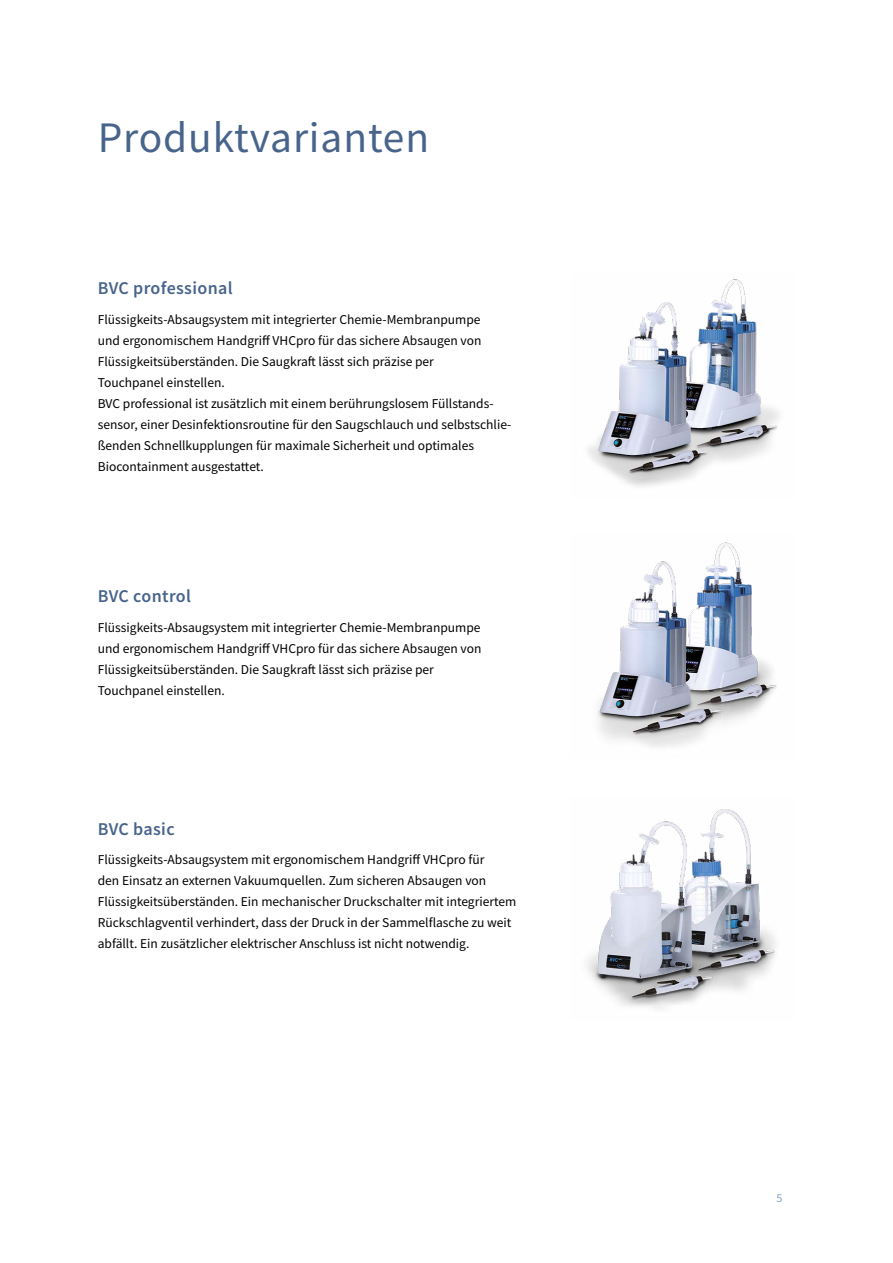
<style>
.page{position:relative;width:893px;height:1263px;background:#fff}
.page>*{position:absolute;margin:0;border:0;box-sizing:border-box;transform-origin:0 0}
.t1{font:43.5px "Source Sans Pro";letter-spacing:.02em;color:#48648b}
.t2{font:600 18px "Source Sans Pro";letter-spacing:.02em;color:#48648b}
.t3{font:13.5px/21px "Source Sans Pro";color:#000}
.t4{font:12px "Source Sans Pro";color:#82a2c0}
</style>
<div class="page">
<img style="left:588px;top:279px;width:191px;height:208px">
<img style="left:597px;top:542px;width:180px;height:205px">
<img style="left:587px;top:809px;width:188px;height:200px">
<h1 class="t1" style="left:98px;top:110px;width:333px">Produktvarianten</h1>
<h2 class="t2" style="left:98px;top:276px;width:136px">BVC professional</h2>
<p class="t3" style="left:98px;top:309px;width:415px">Flüssigkeits-Absaugsystem mit integrierter Chemie-Membranpumpe<br>und ergonomischem Handgriff VHCpro für das sichere Absaugen von Flüssigkeitsüberständen. Die Saugkraft lässt sich präzise per<br>Touchpanel einstellen.<br>BVC professional ist zusätzlich mit einem berührungslosem Füllstands&shy;sensor, einer Desinfektionsroutine für den Saugschlauch und selbstschlie&shy;ßenden Schnellkupplungen für maximale Sicherheit und optimales Biocontainment ausgestattet.</p>
<h2 class="t2" style="left:98px;top:584px;width:95px">BVC control</h2>
<p class="t3" style="left:98px;top:617px;width:385px">Flüssigkeits-Absaugsystem mit integrierter Chemie-Membranpumpe und ergonomischem Handgriff VHCpro für das sichere Absaugen von Flüssigkeitsüberständen. Die Saugkraft lässt sich präzise per Touchpanel einstellen.</p>
<h2 class="t2" style="left:98px;top:817px;width:78px">BVC basic</h2>
<p class="t3" style="left:98px;top:849px;width:420px">Flüssigkeits-Absaugsystem mit ergonomischem Handgriff VHCpro für<br>den Einsatz an externen Vakuumquellen. Zum sicheren Absaugen von Flüssigkeitsüberständen. Ein mechanischer Druckschalter mit integriertem Rückschlagventil verhindert, dass der Druck in der Sammelflasche zu weit abfällt. Ein zusätzlicher elektrischer Anschluss ist nicht notwendig.</p>
<p class="t4" style="left:776px;top:1191px;width:7px">5</p>
</div>
